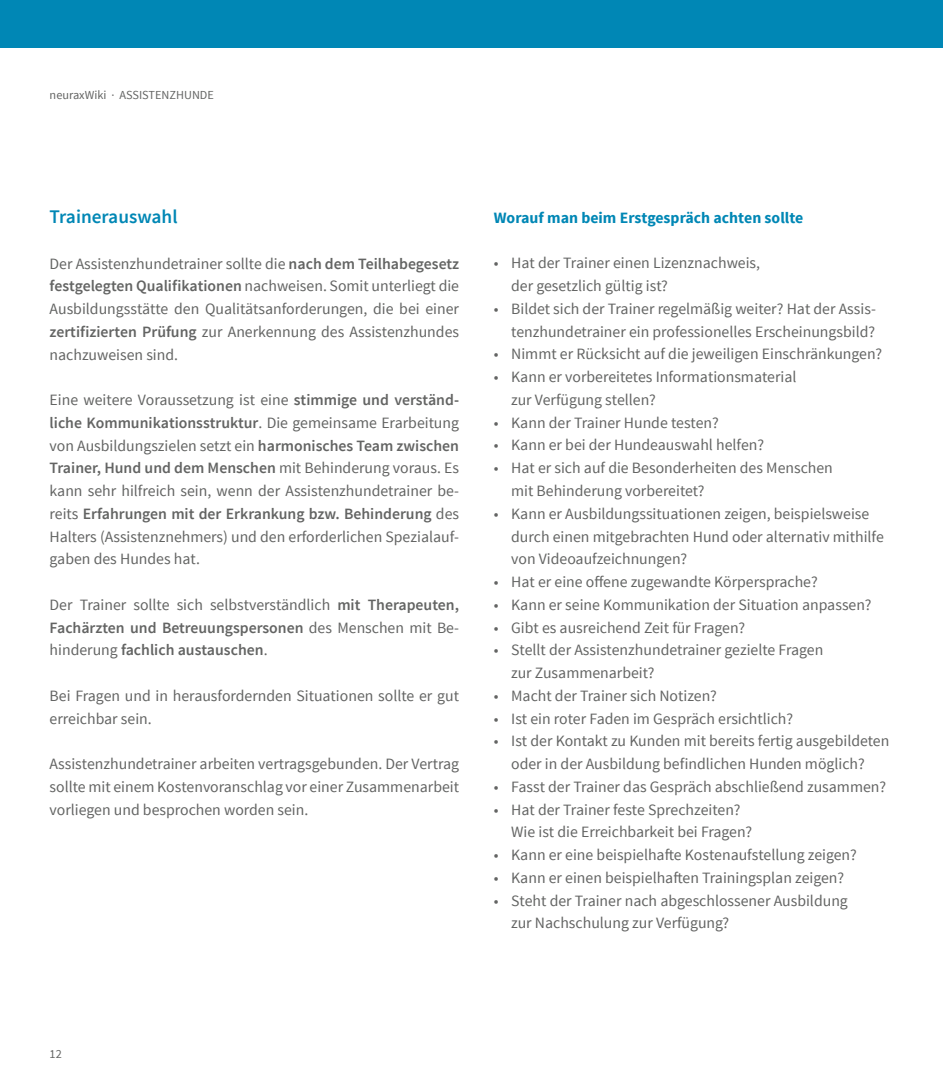
<style>
.page{position:relative;width:943px;height:1092px;background:#fff}
.page>*{position:absolute;margin:0;border:0;box-sizing:border-box;transform-origin:0 0}
.t1{font:600 19.25px "Source Sans Pro";color:#0087b5}
.t2{font:15.75px/22.8px "Source Sans Pro";color:#636463}
.t3{font:700 15.75px "Source Sans Pro";color:#0087b5}
.t4{font:12.25px "Source Sans Pro";color:#636463}
.s1{font-weight:600}
</style>
<div class="page">
<div style="left:0;top:0;width:943px;height:47px;background:#0087b5"></div>
<p class="t4" style="left:50px;top:87px;width:166px">neuraxWiki · ASSISTENZHUNDE</p>
<p class="t1" style="left:50px;top:204px;width:129px">Trainerauswahl</p>
<p class="t2" style="left:50px;top:252px;width:411px;text-align:justify">Der Assistenzhundetrainer sollte die <span class="s1">nach dem Teilhabegesetz festgelegten Qualifikationen</span> nachweisen. Somit unterliegt die Ausbildungsstätte den Qualitätsanforderungen, die bei einer <span class="s1">zertifizierten Prüfung</span> zur Anerkennung des Assistenzhundes nachzuweisen sind.</p>
<p class="t2" style="left:50px;top:389px;width:411px;text-align:justify">Eine weitere Voraussetzung ist eine <span class="s1">stimmige und verständ&shy;liche Kommunikationsstruktur</span>. Die gemeinsame Erarbeitung von Ausbildungszielen setzt ein <span class="s1">harmonisches Team zwischen Trainer, Hund und dem Menschen</span> mit Behinderung voraus. Es kann sehr hilfreich sein, wenn der Assistenzhundetrainer be&shy;reits <span class="s1">Erfahrungen mit der Erkrankung bzw. Behinderung</span> des Halters (Assistenznehmers) und den erforderlichen Spezialauf&shy;gaben des Hundes hat.</p>
<p class="t2" style="left:50px;top:593px;width:411px;text-align:justify">Der Trainer sollte sich selbstverständlich <span class="s1">mit Therapeuten, Fachärzten und Betreuungspersonen</span> des Menschen mit Be&shy;hinderung <span class="s1">fachlich austauschen</span>.</p>
<p class="t2" style="left:50px;top:684px;width:411px">Bei Fragen und in herausfordernden Situationen sollte er gut erreichbar sein.</p>
<p class="t2" style="left:50px;top:752px;width:411px;text-align:justify">Assistenzhundetrainer arbeiten vertragsgebunden. Der Vertrag sollte mit einem Kostenvoranschlag vor einer Zusammenarbeit vorliegen und besprochen worden sein.</p>
<p class="t3" style="left:494px;top:207px;width:311px">Worauf man beim Erstgespräch achten sollte</p>
<p class="t2" style="left:511px;top:252px;width:250px;text-indent:-17px">• Hat der Trainer einen Lizenznachweis, der gesetzlich gültig ist?</p>
<p class="t2" style="left:494px;top:297px;width:384px;text-align:right">• Bildet sich der Trainer regelmäßig weiter? Hat der Assis&shy;tenzhundetrainer ein professionelles Erscheinungsbild?</p>
<p class="t2" style="left:494px;top:343px;width:390px">• Nimmt er Rücksicht auf die jeweiligen Einschränkungen?</p>
<p class="t2" style="left:511px;top:366px;width:287px;text-indent:-17px">• Kann er vorbereitetes Informationsmaterial zur Verfügung stellen?</p>
<p class="t2" style="left:494px;top:411px;width:226px">• Kann der Trainer Hunde testen?</p>
<p class="t2" style="left:494px;top:434px;width:272px">• Kann er bei der Hundeauswahl helfen?</p>
<p class="t2" style="left:511px;top:457px;width:323px;text-indent:-17px">• Hat er sich auf die Besonderheiten des Menschen mit Behinderung vorbereitet?</p>
<p class="t2" style="left:511px;top:502px;width:374px;text-indent:-17px">• Kann er Ausbildungssituationen zeigen, beispielsweise durch einen mitgebrachten Hund oder alternativ mithilfe von Videoaufzeichnungen?</p>
<p class="t2" style="left:494px;top:570px;width:325px">• Hat er eine offene zugewandte Körpersprache?</p>
<p class="t2" style="left:494px;top:593px;width:379px">• Kann er seine Kommunikation der Situation anpassen?</p>
<p class="t2" style="left:494px;top:616px;width:253px">• Gibt es ausreichend Zeit für Fragen?</p>
<p class="t2" style="left:511px;top:639px;width:314px;text-indent:-17px">• Stellt der Assistenzhundetrainer gezielte Fragen zur Zusammenarbeit?</p>
<p class="t2" style="left:494px;top:684px;width:225px">• Macht der Trainer sich Notizen?</p>
<p class="t2" style="left:494px;top:707px;width:301px">• Ist ein roter Faden im Gespräch ersichtlich?</p>
<p class="t2" style="left:494px;top:730px;width:397px;text-align:center">• Ist der Kontakt zu Kunden mit bereits fertig ausgebildeten oder in der Ausbildung befindlichen Hunden möglich?</p>
<p class="t2" style="left:494px;top:775px;width:394px">• Fasst der Trainer das Gespräch abschließend zusammen?</p>
<p class="t2" style="left:511px;top:798px;width:243px;text-indent:-17px">• Hat der Trainer feste Sprechzeiten?<br>Wie ist die Erreichbarkeit bei Fragen?</p>
<p class="t2" style="left:494px;top:843px;width:364px">• Kann er eine beispielhafte Kostenaufstellung zeigen?</p>
<p class="t2" style="left:494px;top:866px;width:352px">• Kann er einen beispielhaften Trainingsplan zeigen?</p>
<p class="t2" style="left:511px;top:889px;width:338px;text-indent:-17px">• Steht der Trainer nach abgeschlossener Ausbildung zur Nachschulung zur Verfügung?</p>
<p class="t4" style="left:50px;top:1045px;width:14px">12</p>
</div>
